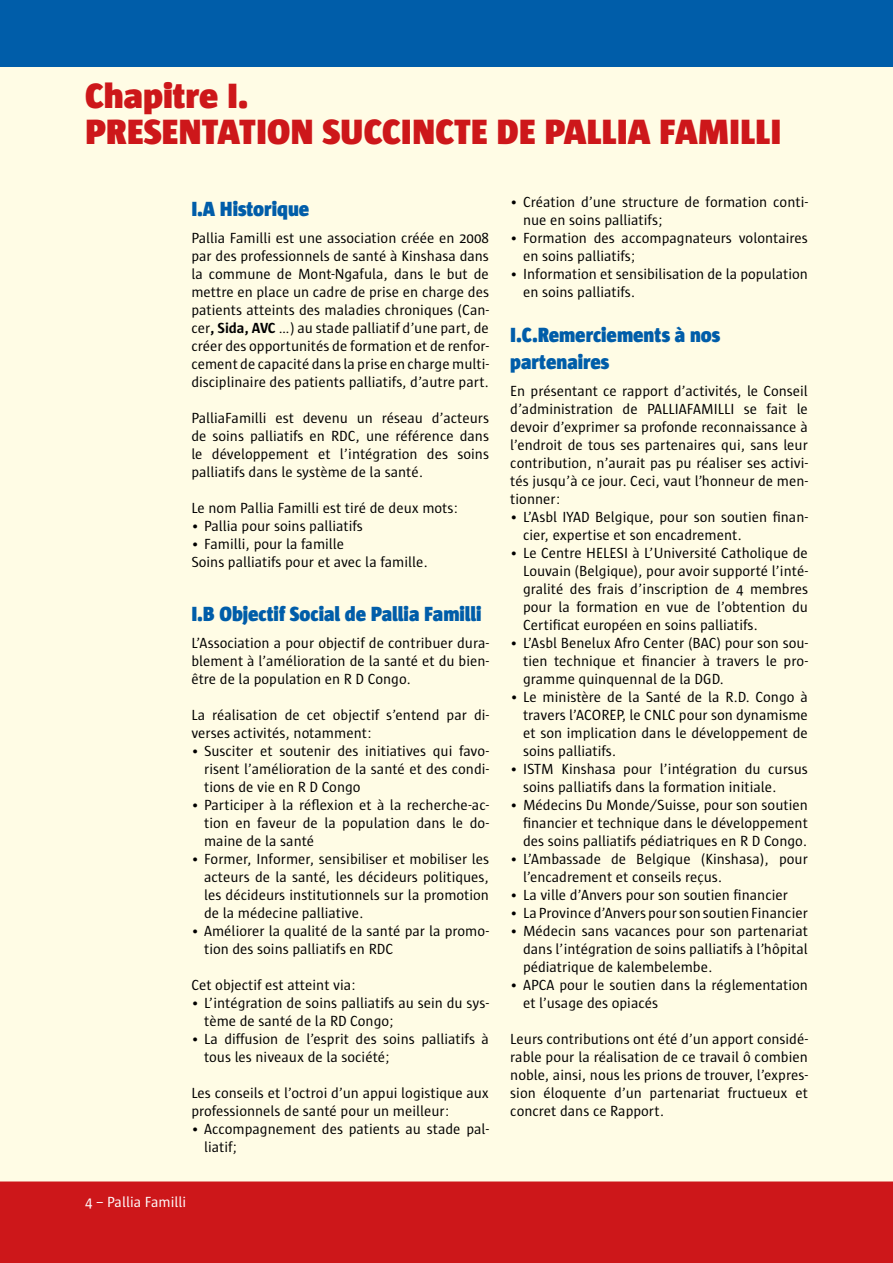
<style>
.page{position:relative;width:893px;height:1263px;background:#fff}
.page>*{position:absolute;margin:0;border:0;box-sizing:border-box;transform-origin:0 0}
.t1{font:900 36px/36px "Sun";color:#cd171a}
.t2{font:900 21px/27px "Sun";color:#005da9;scale:.93 1}
.t3{font:15px/18px "Sun";color:#000}
.t4{font:15px "Sun";color:#fff}
.s1{font-weight:700}
</style>
<div class="page">
<div style="left:0;top:27px;width:893px;height:1172px;background:#fffce5"></div>
<div style="left:0;top:0;width:893px;height:67px;background:#005da9"></div>
<div style="left:0;top:1182px;width:893px;height:81px;background:#cd171a"></div>
<h1 class="t1" style="left:85px;top:78px;width:165px">Chapitre I.<br>Presentation</h1>
<h1 class="t1" style="left:322px;top:114px;width:20px">succincte</h1>
<h1 class="t1" style="left:497px;top:114px;width:86px">de Pallia</h1>
<h1 class="t1" style="left:659px;top:114px;width:35px">Familli</h1>
<h2 class="t2" style="left:191px;top:196px;width:128px">I.A Historique</h2>
<p class="t3" style="left:191px;top:229px;width:299px;text-align:justify">Pallia Familli est une association créée en 2008 par des professionnels de santé à Kinshasa dans la commune de Mont-Ngafula, dans le but de mettre en place un cadre de prise en charge des patients atteints des maladies chroniques (Can&shy;cer<span class="s1">, Sida, AVC</span> …) au stade palliatif d’une part, de créer des opportunités de formation et de renfor&shy;cement de capacité dans la prise en charge multi&shy;disciplinaire des patients palliatifs, d’autre part.</p>
<p class="t3" style="left:191px;top:409px;width:299px;text-align:justify">PalliaFamilli est devenu un réseau d’acteurs de soins palliatifs en RDC, une référence dans le développement et l’intégration des soins palliatifs dans le système de la santé.</p>
<p class="t3" style="left:191px;top:499px;width:268px">Le nom Pallia Familli est tiré de deux mots:</p>
<p class="t3" style="left:191px;top:517px;width:173px">• Pallia pour soins palliatifs</p>
<p class="t3" style="left:191px;top:535px;width:235px">• Familli, pour la famille<br>Soins palliatifs pour et avec la famille.</p>
<h2 class="t2" style="left:191px;top:601px;width:314px">I.B Objectif Social de Pallia Familli</h2>
<p class="t3" style="left:191px;top:634px;width:299px;text-align:justify">L’Association a pour objectif de contribuer dura&shy;blement à l’amélioration de la santé et du bien&shy;être de la population en R D Congo.</p>
<p class="t3" style="left:191px;top:706px;width:299px">La réalisation de cet objectif s’entend par di&shy;verses activités, notamment:</p>
<p class="t3" style="left:204px;top:742px;width:286px;text-align:justify;text-indent:-13px">• Susciter et soutenir des initiatives qui favo&shy;risent l’amélioration de la santé et des condi&shy;tions de vie en R D Congo</p>
<p class="t3" style="left:204px;top:796px;width:286px;text-align:justify;text-indent:-13px">• Participer à la réflexion et à la recherche-ac&shy;tion en faveur de la population dans le do&shy;maine de la santé</p>
<p class="t3" style="left:204px;top:850px;width:286px;text-align:justify;text-indent:-13px">• Former, Informer, sensibiliser et mobiliser les acteurs de la santé, les décideurs politiques, les décideurs institutionnels sur la promotion de la médecine palliative.</p>
<p class="t3" style="left:204px;top:922px;width:286px;text-indent:-13px">• Améliorer la qualité de la santé par la promo&shy;tion des soins palliatifs en RDC</p>
<p class="t3" style="left:191px;top:976px;width:166px">Cet objectif est atteint via:</p>
<p class="t3" style="left:204px;top:994px;width:286px;text-indent:-13px">• L’intégration de soins palliatifs au sein du sys&shy;tème de santé de la RD Congo;</p>
<p class="t3" style="left:204px;top:1030px;width:286px;text-indent:-13px">• La diffusion de l’esprit des soins palliatifs à tous les niveaux de la société;</p>
<p class="t3" style="left:191px;top:1084px;width:299px">Les conseils et l’octroi d’un appui logistique aux professionnels de santé pour un meilleur:</p>
<p class="t3" style="left:204px;top:1120px;width:286px;text-indent:-13px">• Accompagnement des patients au stade pal&shy;liatif;</p>
<p class="t4" style="left:85px;top:1194px;width:103px">4 – Pallia Familli</p>
<p class="t3" style="left:523px;top:193px;width:286px;text-indent:-13px">• Création d’une structure de formation conti&shy;nue en soins palliatifs;</p>
<p class="t3" style="left:523px;top:229px;width:286px;text-indent:-13px">• Formation des accompagnateurs volontaires en soins palliatifs;</p>
<p class="t3" style="left:523px;top:265px;width:286px;text-indent:-13px">• Information et sensibilisation de la population en soins palliatifs.</p>
<h2 class="t2" style="left:510px;top:322px;width:227px">I.C.Remerciements à nos partenaires</h2>
<p class="t3" style="left:510px;top:382px;width:299px;text-align:justify">En présentant ce rapport d’activités, le Conseil d’administration de PALLIAFAMILLI se fait le devoir d’exprimer sa profonde reconnaissance à l’endroit de tous ses partenaires qui, sans leur contribution, n’aurait pas pu réaliser ses activi&shy;tés jusqu’à ce jour. Ceci, vaut l’honneur de men&shy;tionner:</p>
<p class="t3" style="left:523px;top:508px;width:286px;text-indent:-13px">• L’Asbl IYAD Belgique, pour son soutien finan&shy;cier, expertise et son encadrement.</p>
<p class="t3" style="left:523px;top:544px;width:286px;text-align:justify;text-indent:-13px">• Le Centre HELESI à L’Université Catholique de Louvain (Belgique), pour avoir supporté l’inté&shy;gralité des frais d’inscription de 4 membres pour la formation en vue de l’obtention du Certificat européen en soins palliatifs.</p>
<p class="t3" style="left:523px;top:634px;width:286px;text-align:justify;text-indent:-13px">• L’Asbl Benelux Afro Center (BAC) pour son sou&shy;tien technique et financier à travers le pro&shy;gramme quinquennal de la DGD.</p>
<p class="t3" style="left:523px;top:688px;width:286px;text-align:justify;text-indent:-13px">• Le ministère de la Santé de la R.D. Congo à travers l’ACOREP, le CNLC pour son dynamisme et son implication dans le développement de soins palliatifs.</p>
<p class="t3" style="left:523px;top:760px;width:286px;text-indent:-13px">• ISTM Kinshasa pour l’intégration du cursus soins palliatifs dans la formation initiale.</p>
<p class="t3" style="left:523px;top:796px;width:286px;text-align:justify;text-indent:-13px">• Médecins Du Monde/Suisse, pour son soutien financier et technique dans le développement des soins palliatifs pédiatriques en R D Congo.</p>
<p class="t3" style="left:523px;top:850px;width:286px;text-indent:-13px">• L’Ambassade de Belgique (Kinshasa), pour l’encadrement et conseils reçus.</p>
<p class="t3" style="left:510px;top:886px;width:279px">• La ville d’Anvers pour son soutien financier</p>
<p class="t3" style="left:510px;top:904px;width:299px">• La Province d’Anvers pour son soutien Financier</p>
<p class="t3" style="left:523px;top:922px;width:286px;text-align:justify;text-indent:-13px">• Médecin sans vacances pour son partenariat dans l’intégration de soins palliatifs à l’hôpital pédiatrique de kalembelembe.</p>
<p class="t3" style="left:523px;top:976px;width:286px;text-indent:-13px">• APCA pour le soutien dans la réglementation et l’usage des opiacés</p>
<p class="t3" style="left:510px;top:1030px;width:299px;text-align:justify">Leurs contributions ont été d’un apport considé&shy;rable pour la réalisation de ce travail ô combien noble, ainsi, nous les prions de trouver, l’expres&shy;sion éloquente d’un partenariat fructueux et concret dans ce Rapport.</p>
</div>
